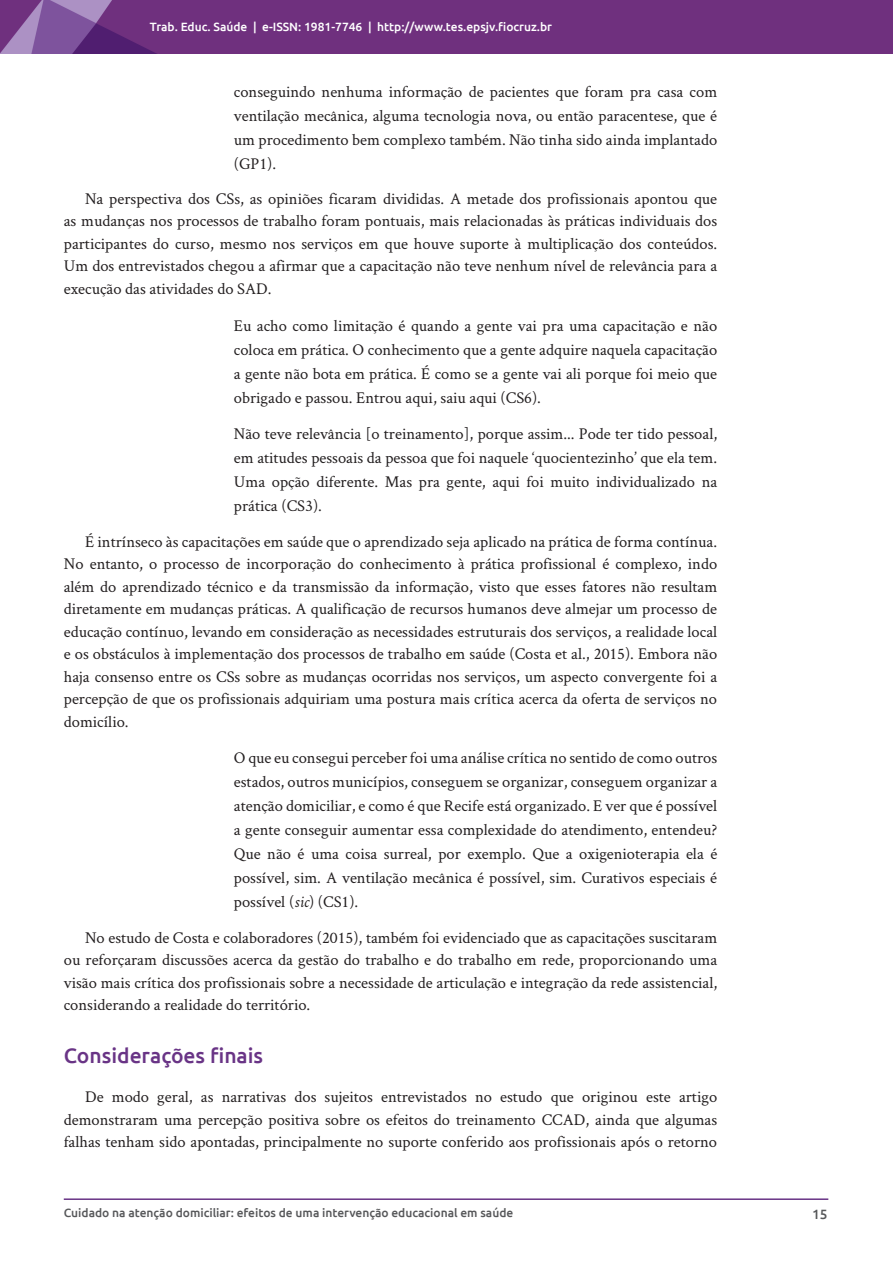
<style>
.page{position:relative;width:893px;height:1263px;background:#fff}
.page>*{position:absolute;margin:0;border:0;box-sizing:border-box;transform-origin:0 0}
.titulo1_-_roxo{font:500 21px "Ubuntu";color:#693486}
.texto-comum{font:16.5px/22.5px "Crimson Text";color:#231f20;text-align:justify}
.citacao{font:16.5px/24px "Crimson Text";color:#231f20;text-align:justify}
.t1{font:500 13.5px "Ubuntu";color:#57585a}
.t2{font:500 12px "Ubuntu";color:#57585a}
.t3{font:500 12px "Ubuntu";color:#fff}
.s1{font-style:italic}
</style>
<div class="page">
<hr style="left:64px;top:1198px;width:764px;height:2px;background:#693486">
<img style="left:0;top:0;width:893px;height:53px">
<p class="t3" style="left:150px;top:19px;width:404px">Trab. Educ. Saúde | e-ISSN: 1981-7746 | http://www.tes.epsjv.fiocruz.br</p>
<p class="citacao" style="left:234px;top:79px;width:485px">conseguindo nenhuma informação de pacientes que foram pra casa com ventilação mecânica, alguma tecnologia nova, ou então paracentese, que é um procedimento bem complexo também. Não tinha sido ainda implantado (GP1).</p>
<p class="texto-comum" style="left:64px;top:187px;width:655px;text-indent:21px">Na perspectiva dos CSs, as opiniões ficaram divididas. A metade dos profissionais apontou que as mudanças nos processos de trabalho foram pontuais, mais relacionadas às práticas individuais dos participantes do curso, mesmo nos serviços em que houve suporte à multiplicação dos conteúdos.<br>Um dos entrevistados chegou a afirmar que a capacitação não teve nenhum nível de relevância para a execução das atividades do SAD.</p>
<p class="citacao" style="left:234px;top:313px;width:485px">Eu acho como limitação é quando a gente vai pra uma capacitação e não coloca em prática. O conhecimento que a gente adquire naquela capacitação a gente não bota em prática. É como se a gente vai ali porque foi meio que obrigado e passou. Entrou aqui, saiu aqui (CS6).</p>
<p class="citacao" style="left:234px;top:421px;width:485px">Não teve relevância [o treinamento], porque assim... Pode ter tido pessoal, em atitudes pessoais da pessoa que foi naquele ‘quocientezinho’ que ela tem.<br>Uma opção diferente. Mas pra gente, aqui foi muito individualizado na prática (CS3).</p>
<p class="texto-comum" style="left:64px;top:529px;width:655px;text-indent:21px">É intrínseco às capacitações em saúde que o aprendizado seja aplicado na prática de forma contínua.<br>No entanto, o processo de incorporação do conhecimento à prática profissional é complexo, indo além do aprendizado técnico e da transmissão da informação, visto que esses fatores não resultam diretamente em mudanças práticas. A qualificação de recursos humanos deve almejar um processo de educação contínuo, levando em consideração as necessidades estruturais dos serviços, a realidade local e os obstáculos à implementação dos processos de trabalho em saúde (Costa et al., 2015). Embora não haja consenso entre os CSs sobre as mudanças ocorridas nos serviços, um aspecto convergente foi a percepção de que os profissionais adquiriam uma postura mais crítica acerca da oferta de serviços no domicílio.</p>
<p class="citacao" style="left:234px;top:745px;width:485px">O que eu consegui perceber foi uma análise crítica no sentido de como outros estados, outros municípios, conseguem se organizar, conseguem organizar a atenção domiciliar, e como é que Recife está organizado. E ver que é possível a gente conseguir aumentar essa complexidade do atendimento, entendeu?<br>Que não é uma coisa surreal, por exemplo. Que a oxigenioterapia ela é possível, sim. A ventilação mecânica é possível, sim. Curativos especiais é possível (<span class="s1">sic</span>) (CS1).</p>
<p class="texto-comum" style="left:64px;top:926px;width:655px;text-indent:21px">No estudo de Costa e colaboradores (2015), também foi evidenciado que as capacitações suscitaram ou reforçaram discussões acerca da gestão do trabalho e do trabalho em rede, proporcionando uma visão mais crítica dos profissionais sobre a necessidade de articulação e integração da rede assistencial, considerando a realidade do território.</p>
<p class="titulo1_-_roxo" style="left:64px;top:1042px;width:201px">Considerações finais</p>
<p class="texto-comum" style="left:64px;top:1085px;width:655px;text-indent:21px">De modo geral, as narrativas dos sujeitos entrevistados no estudo que originou este artigo demonstraram uma percepção positiva sobre os efeitos do treinamento CCAD, ainda que algumas falhas tenham sido apontadas, principalmente no suporte conferido aos profissionais após o retorno</p>
<p class="t2" style="left:64px;top:1205px;width:451px">Cuidado na atenção domiciliar: efeitos de uma intervenção educacional em saúde</p>
<p class="t1" style="left:812px;top:1205px;width:17px">15</p>
</div>
